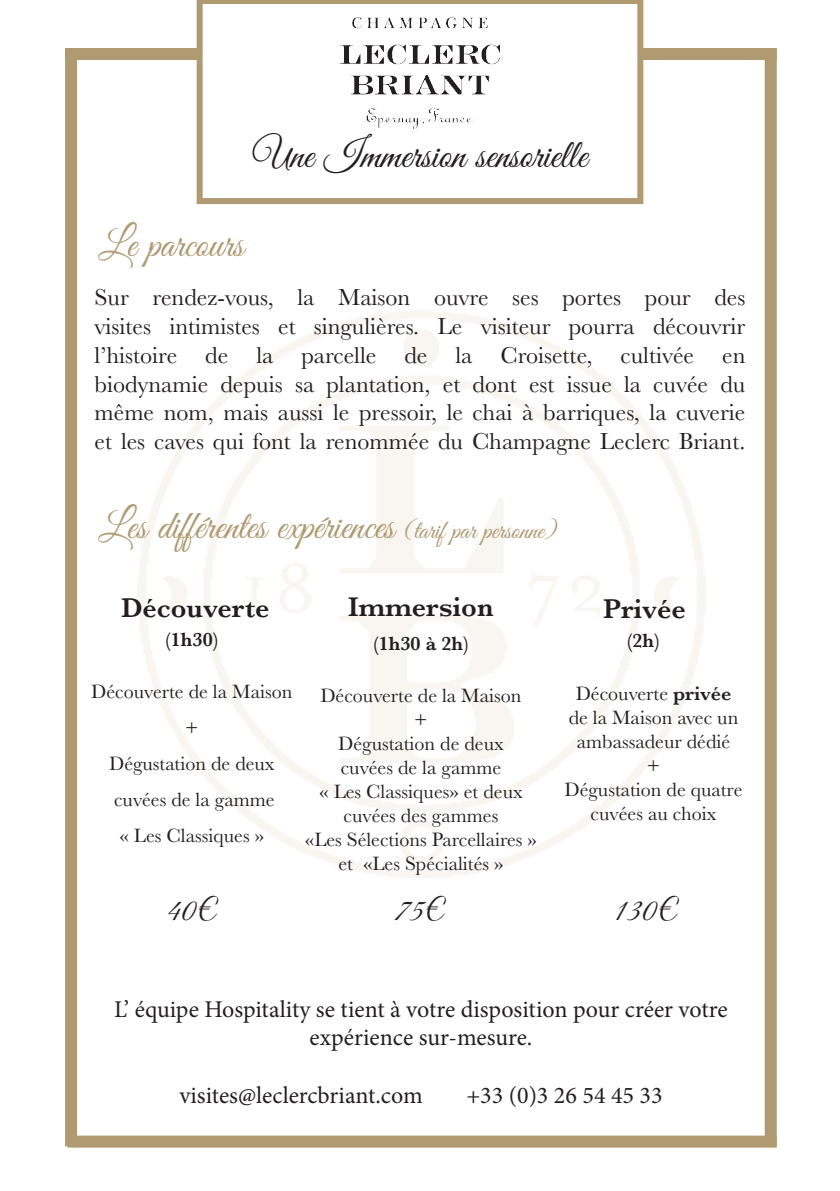
<style>
.page{position:relative;width:840px;height:1191px;background:#fff}
.page>*{position:absolute;margin:0;border:0;box-sizing:border-box;transform-origin:0 0}
.t1{font:40px "Great Vibes";color:#af9a72}
.t2{font:40px "Great Vibes";color:#231f20}
.t3{font:32px "Great Vibes";color:#231f20}
.t4{font:600 28px "Baskerville";color:#231f20}
.t5{font:24px/28.8px "Baskerville";color:#231f20;text-align:justify}
.t6{font:24px/28.8px "Minion Pro";color:#231f20;text-align:center}
.t7{font:20px/24px "Baskerville";color:#231f20;text-align:center}
.t8{font:600 20px "Baskerville";color:#231f20}
.s1{font-size:26px}
.s2{font-weight:600}
</style>
<div class="page">
<div style="left:65px;top:48px;width:711px;height:12px;background:#af9a72"></div>
<div style="left:67px;top:1135px;width:709px;height:12px;background:#af9a72"></div>
<div style="left:65px;top:51px;width:12px;height:1095px;background:#af9a72"></div>
<div style="left:764px;top:54px;width:12px;height:1092px;background:#af9a72"></div>
<svg style="left:196px;top:0;width:447px;height:204px"></svg>
<img style="left:340px;top:17px;width:159px;height:112px">
<p class="t2" style="left:253px;top:133px;width:336px">Une Immersion sensorielle</p>
<p class="t1" style="left:98px;top:222px;width:147px">Le parcours</p>
<p class="t5" style="left:94px;top:283px;width:652px">Sur rendez-vous, la Maison ouvre ses portes pour des</p>
<p class="t5" style="left:94px;top:312px;width:652px">visites intimistes et singulières. Le visiteur pourra découvrir</p>
<p class="t5" style="left:94px;top:341px;width:652px">l’histoire de la parcelle de la Croisette, cultivée en</p>
<p class="t5" style="left:94px;top:370px;width:652px">biodynamie depuis sa plantation, et dont est issue la cuvée du même nom, mais aussi le pressoir, le chai à barriques, la cuverie et les caves qui font la renommée du Champagne Leclerc Briant.</p>
<p class="t1" style="left:98px;top:504px;width:460px">Les différentes expériences <span class="s1">(tarif par personne)</span></p>
<p class="t4" style="left:121px;top:588px;width:150px">Découverte</p>
<p class="t8" style="left:165px;top:625px;width:54px">(1h30)</p>
<p class="t7" style="left:91px;top:680px;width:202px">Découverte de la Maison</p>
<p class="t7" style="left:185px;top:716px;width:15px">+</p>
<p class="t7" style="left:109px;top:752px;width:167px">Dégustation de deux</p>
<p class="t7" style="left:114px;top:788px;width:162px">cuvées de la gamme</p>
<p class="t7" style="left:119px;top:824px;width:146px">« Les Classiques »</p>
<p class="t4" style="left:348px;top:587px;width:147px">Immersion</p>
<p class="t8" style="left:373px;top:629px;width:96px">(1h30 à 2h)</p>
<p class="t7" style="left:320px;top:683px;width:202px">Découverte de la Maison</p>
<p class="t7" style="left:414px;top:707px;width:15px">+</p>
<p class="t7" style="left:319px;top:731px;width:205px">Dégustation de deux cuvées de la gamme<br>« Les Classiques» et deux cuvées des gammes</p>
<p class="t7" style="left:305px;top:827px;width:233px">«Les Sélections Parcellaires »</p>
<p class="t7" style="left:338px;top:851px;width:166px">et «Les Spécialités »</p>
<p class="t3" style="left:166px;top:893px;width:54px">40€</p>
<p class="t3" style="left:394px;top:893px;width:53px">75€</p>
<p class="t4" style="left:602px;top:589px;width:84px">Privée</p>
<p class="t8" style="left:626px;top:626px;width:34px">(2h)</p>
<p class="t7" style="left:568px;top:682px;width:171px">Découverte <span class="s2">privée </span>de la Maison avec un ambassadeur dédié</p>
<p class="t7" style="left:646px;top:754px;width:15px">+</p>
<p class="t7" style="left:564px;top:778px;width:179px">Dégustation de quatre cuvées au choix</p>
<p class="t3" style="left:614px;top:893px;width:65px">130€</p>
<p class="t6" style="left:114px;top:994px;width:614px">L’ équipe Hospitality se tient à votre disposition pour créer votre expérience sur-mesure.</p>
<p class="t6" style="left:179px;top:1081px;width:245px">visites@leclercbriant.com</p>
<p class="t6" style="left:466px;top:1081px;width:198px">+33 (0)3 26 54 45 33</p>
</div>
